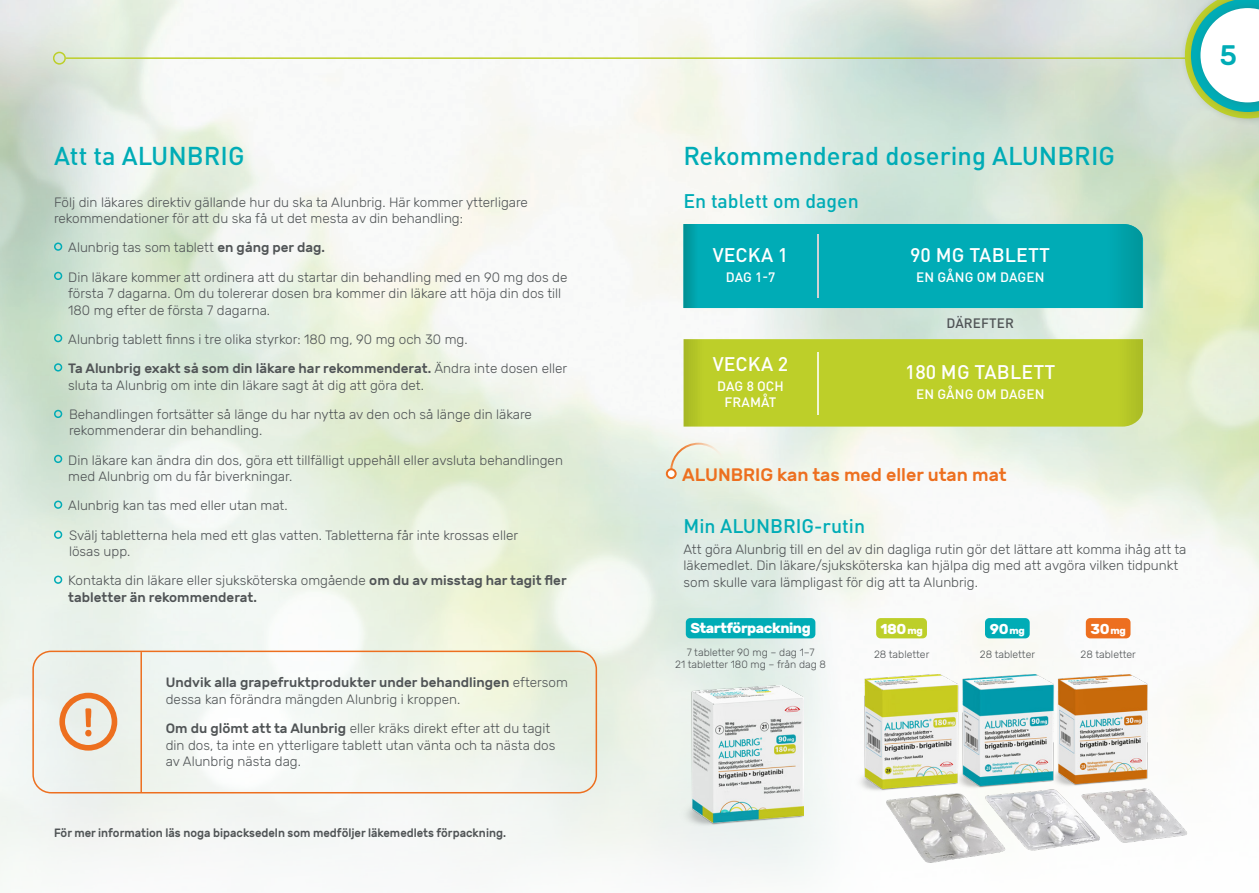
<style>
.page{position:relative;width:1259px;height:893px;background:#fff}
.page>*{position:absolute;margin:0;border:0;box-sizing:border-box;transform-origin:0 0}
.t1{font:500 28.2px "Rubik";color:#00acb6}
.Headline_1{font:500 25.5px "DIN Pro";color:#00acb6}
.Headline_2{font:500 19.5px "DIN Pro";letter-spacing:.01em;color:#fff}
.Headline_2-2{font:500 19.5px "DIN Pro";color:#00acb6}
.Body_Copy{font:500 18px "Rubik";color:#ed6f1f}
.t2{font:700 14.4px "Rubik";letter-spacing:-.03em;color:#fff}
.Body_Copy-2{font:300 13.5px/16.5px "Rubik";color:#505456}
.Body_Copy-3{font:500 13.5px/16.5px "Rubik";color:#505456}
.Headline_2-3{font:500 13.5px/16.2px "DIN Pro";letter-spacing:.01em;color:#fff;text-align:center}
.Headline_2-4{font:500 13.5px "DIN Pro";letter-spacing:.01em;color:#505456}
.Please_see_line{font:500 12px "Rubik";color:#505456;scale:.94 1}
.Turkos_rubrik_-_cent{font:300 10.5px "Rubik";color:#505456}
.s1{font-weight:500}
.s2{font-weight:300}
.s3{font-size:10.05px}
</style>
<div class="page">
<img style="left:0;top:0;width:1259px;height:875px">
<hr style="left:66px;top:57px;width:1149px;height:2px;background:#bdcf29">
<div style="left:53px;top:52px;width:13px;height:13px;border:2px solid #bdcf29;border-radius:50%"></div>
<div style="left:1180px;top:0;width:79px;height:126px;background:#505456;opacity:.3"></div>
<div style="left:1185px;top:0;width:74px;height:121px;background:#505456;opacity:.3"></div>
<svg style="left:1185px;top:0;width:74px;height:118px"></svg>
<div style="left:54px;top:242px;width:8px;height:9px;border:2px solid #00acb6;border-radius:50%"></div>
<div style="left:54px;top:272px;width:8px;height:8px;border:2px solid #00acb6;border-radius:50%"></div>
<div style="left:54px;top:334px;width:8px;height:8px;border:2px solid #00acb6;border-radius:50%"></div>
<div style="left:54px;top:363px;width:8px;height:9px;border:2px solid #00acb6;border-radius:50%"></div>
<div style="left:54px;top:410px;width:8px;height:8px;border:2px solid #00acb6;border-radius:50%"></div>
<div style="left:54px;top:455px;width:8px;height:8px;border:2px solid #00acb6;border-radius:50%"></div>
<div style="left:54px;top:501px;width:8px;height:8px;border:2px solid #00acb6;border-radius:50%"></div>
<div style="left:54px;top:531px;width:8px;height:8px;border:2px solid #00acb6;border-radius:50%"></div>
<div style="left:54px;top:576px;width:8px;height:8px;border:2px solid #00acb6;border-radius:50%"></div>
<svg style="left:669px;top:442px;width:59px;height:31px;background:#ebeedf"></svg>
<div style="left:667px;top:469px;width:8px;height:9px;background:#fff;border-radius:50%"></div>
<div style="left:666px;top:468px;width:10px;height:11px;border:2px solid #ed6f1f;border-radius:50%"></div>
<svg style="left:683px;top:339px;width:460px;height:88px;background:#bcce2b"></svg>
<hr style="left:817px;top:352px;width:2px;height:63px;background:#fff">
<img style="left:683px;top:224px;width:459px;height:84px">
<img style="left:817px;top:235px;width:2px;height:62px">
<div style="left:32px;top:651px;width:565px;height:142px;border:2px solid #ed6f1f;border-radius:18px"></div>
<hr style="left:140px;top:652px;width:2px;height:140px;background:#ed6f1f">
<svg style="left:85px;top:708px;width:6px;height:28px"></svg>
<div style="left:59px;top:693px;width:58px;height:58px;border:6px solid #ed6f1f;border-radius:50%"></div>
<img style="left:839px;top:661px;width:361px;height:214px">
<div style="left:876px;top:618px;width:51px;height:20px;background:#bdcf29;border-radius:4px"></div>
<div style="left:1085px;top:618px;width:45px;height:20px;background:#ed6f1f;border-radius:4px"></div>
<div style="left:985px;top:618px;width:44px;height:20px;background:#00acb6;border-radius:4px"></div>
<img style="left:678px;top:686px;width:125px;height:141px">
<div style="left:686px;top:618px;width:129px;height:20px;background:#00acb6;border-radius:4px"></div>
<p class="Headline_1" style="left:54px;top:136px;width:192px">Att ta ALUNBRIG</p>
<p class="Body_Copy-2" style="left:54px;top:194px;width:475px">Följ din läkares direktiv gällande hur du ska ta Alunbrig. Här kommer ytterligare rekommendationer för att du ska få ut det mesta av din behandling:</p>
<p class="Body_Copy-2" style="left:68px;top:240px;width:258px">Alunbrig tas som tablett <span class="s1">en gång per dag.</span></p>
<p class="Body_Copy-2" style="left:68px;top:269px;width:501px">Din läkare kommer att ordinera att du startar din behandling med en 90 mg dos de första 7 dagarna. Om du tolererar dosen bra kommer din läkare att höja din dos till<br>180 mg efter de första 7 dagarna.</p>
<p class="Body_Copy-2" style="left:68px;top:331px;width:401px">Alunbrig tablett finns i tre olika styrkor: 180 mg, 90 mg och 30 mg.</p>
<p class="Body_Copy-2" style="left:68px;top:361px;width:500px"><span class="s1">Ta Alunbrig exakt så som din läkare har rekommenderat.</span> Ändra inte dosen eller sluta ta Alunbrig om inte din läkare sagt åt dig att göra det.</p>
<p class="Body_Copy-2" style="left:69px;top:406px;width:464px">Behandlingen fortsätter så länge du har nytta av den och så länge din läkare rekommenderar din behandling.</p>
<p class="Body_Copy-2" style="left:68px;top:452px;width:496px">Din läkare kan ändra din dos, göra ett tillfälligt uppehåll eller avsluta behandlingen med Alunbrig om du får biverkningar.</p>
<p class="Body_Copy-2" style="left:68px;top:498px;width:221px">Alunbrig kan tas med eller utan mat.</p>
<p class="Body_Copy-2" style="left:69px;top:527px;width:451px">Svälj tabletterna hela med ett glas vatten. Tabletterna får inte krossas eller lösas upp.</p>
<p class="Body_Copy-3" style="left:68px;top:573px;width:500px"><span class="s2">Kontakta din läkare eller sjuksköterska omgående</span> om du av misstag har tagit fler tabletter än rekommenderat.</p>
<p class="Body_Copy-2" style="left:166px;top:675px;width:404px"><span class="s1">Undvik alla grapefruktprodukter under behandlingen</span> eftersom dessa kan förändra mängden Alunbrig i kroppen.</p>
<p class="Body_Copy-2" style="left:166px;top:720px;width:391px"><span class="s1">Om du glömt att ta Alunbrig</span> eller kräks direkt efter att du tagit din dos, ta inte en ytterligare tablett utan vänta och ta nästa dos av Alunbrig nästa dag.</p>
<p class="Please_see_line" style="left:54px;top:826px;width:482px">För mer information läs noga bipacksedeln som medföljer läkemedlets förpackning.</p>
<p class="Headline_1" style="left:683px;top:136px;width:433px">Rekommenderad dosering ALUNBRIG</p>
<p class="Headline_2-2" style="left:683px;top:186px;width:177px">En tablett om dagen</p>
<p class="Headline_2" style="left:712px;top:239px;width:77px">VECKA 1</p>
<p class="Headline_2-3" style="left:725px;top:268px;width:51px">DAG 1-7</p>
<p class="Headline_2" style="left:712px;top:348px;width:77px">VECKA 2</p>
<p class="Headline_2-3" style="left:717px;top:377px;width:68px">DAG 8 OCH<br>FRAMÅT</p>
<p class="Headline_2" style="left:910px;top:239px;width:141px">90 MG TABLETT</p>
<p class="Headline_2-3" style="left:916px;top:268px;width:130px">EN GÅNG OM DAGEN</p>
<p class="Headline_2-4" style="left:946px;top:312px;width:69px">DÄREFTER</p>
<p class="Headline_2" style="left:905px;top:356px;width:152px">180 MG TABLETT</p>
<p class="Headline_2-3" style="left:916px;top:385px;width:130px">EN GÅNG OM DAGEN</p>
<p class="Body_Copy" style="left:682px;top:465px;width:326px">ALUNBRIG kan tas med eller utan mat</p>
<p class="Headline_2-2" style="left:683px;top:510px;width:183px">Min ALUNBRIG-rutin</p>
<p class="Body_Copy-2" style="left:683px;top:541px;width:504px">Att göra Alunbrig till en del av din dagliga rutin gör det lättare att komma ihåg att ta läkemedlet. Din läkare/sjuksköterska kan hjälpa dig med att avgöra vilken tidpunkt som skulle vara lämpligast för dig att ta Alunbrig.</p>
<p class="t2" style="left:880px;top:620px;width:44px">180<span class="s3">mg</span></p>
<p class="Turkos_rubrik_-_cent" style="left:874px;top:648px;width:57px">28 tabletter</p>
<p class="t2" style="left:690px;top:619px;width:122px">Startförpackning</p>
<p class="Turkos_rubrik_-_cent" style="left:687px;top:647px;width:129px">7 tabletter 90 mg – dag 1–7</p>
<p class="Turkos_rubrik_-_cent" style="left:675px;top:659px;width:152px">21 tabletter 180 mg – från dag 8</p>
<p class="t2" style="left:990px;top:620px;width:37px">90<span class="s3">mg</span></p>
<p class="Turkos_rubrik_-_cent" style="left:979px;top:648px;width:57px">28 tabletter</p>
<p class="t2" style="left:1090px;top:620px;width:37px">30<span class="s3">mg</span></p>
<p class="Turkos_rubrik_-_cent" style="left:1080px;top:648px;width:57px">28 tabletter</p>
<h1 class="t1" style="left:1219px;top:40px;width:19px">5</h1>
</div>
